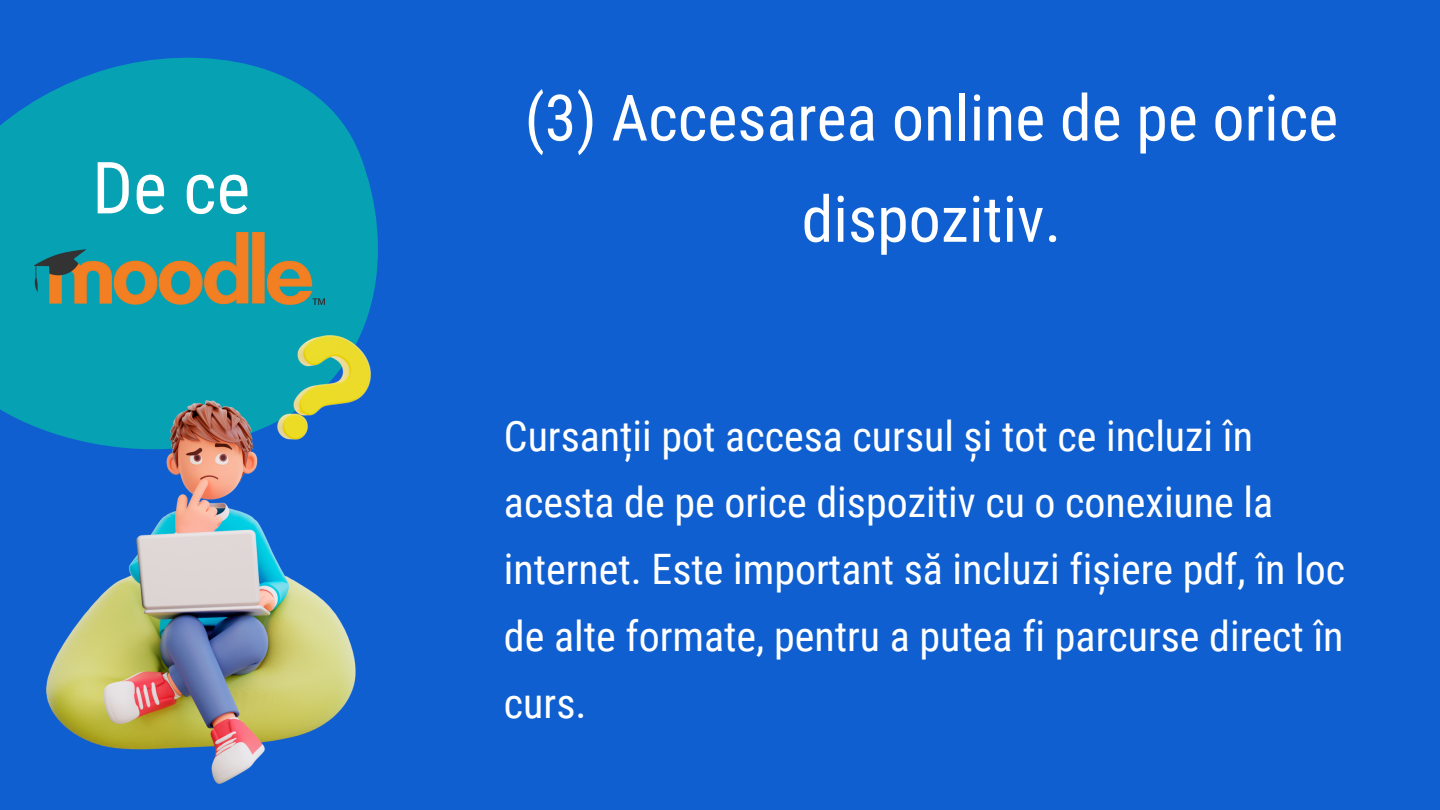
<style>
.page{position:relative;width:1440px;height:810px;background:#0f5fd0}
.page>*{position:absolute;margin:0;border:0;box-sizing:border-box;transform-origin:0 0}
.t1{font:72px "Roboto Condensed";color:#fff}
.t2{font:64px/101.2px "Roboto Condensed";color:#fff;text-align:center}
.t3{font:42px/66.8px "Roboto Condensed";color:#fff}
</style>
<div class="page">
<svg style="left:0;top:57px;width:378px;height:374px;background:#0798b7"></svg>
<img style="left:35px;top:233px;width:289px;height:71px">
<img style="left:47px;top:335px;width:324px;height:448px">
<p class="t1" style="left:92px;top:147px;width:160px">De ce</p>
<p class="t2" style="left:525px;top:68px;width:815px">(3) Accesarea online de pe orice dispozitiv.</p>
<p class="t3" style="left:504px;top:403px;width:843px">Cursanții pot accesa cursul și tot ce incluzi în acesta de pe orice dispozitiv cu o conexiune la internet. Este important să incluzi fișiere pdf, în loc de alte formate, pentru a putea fi parcurse direct în curs.</p>
</div>
